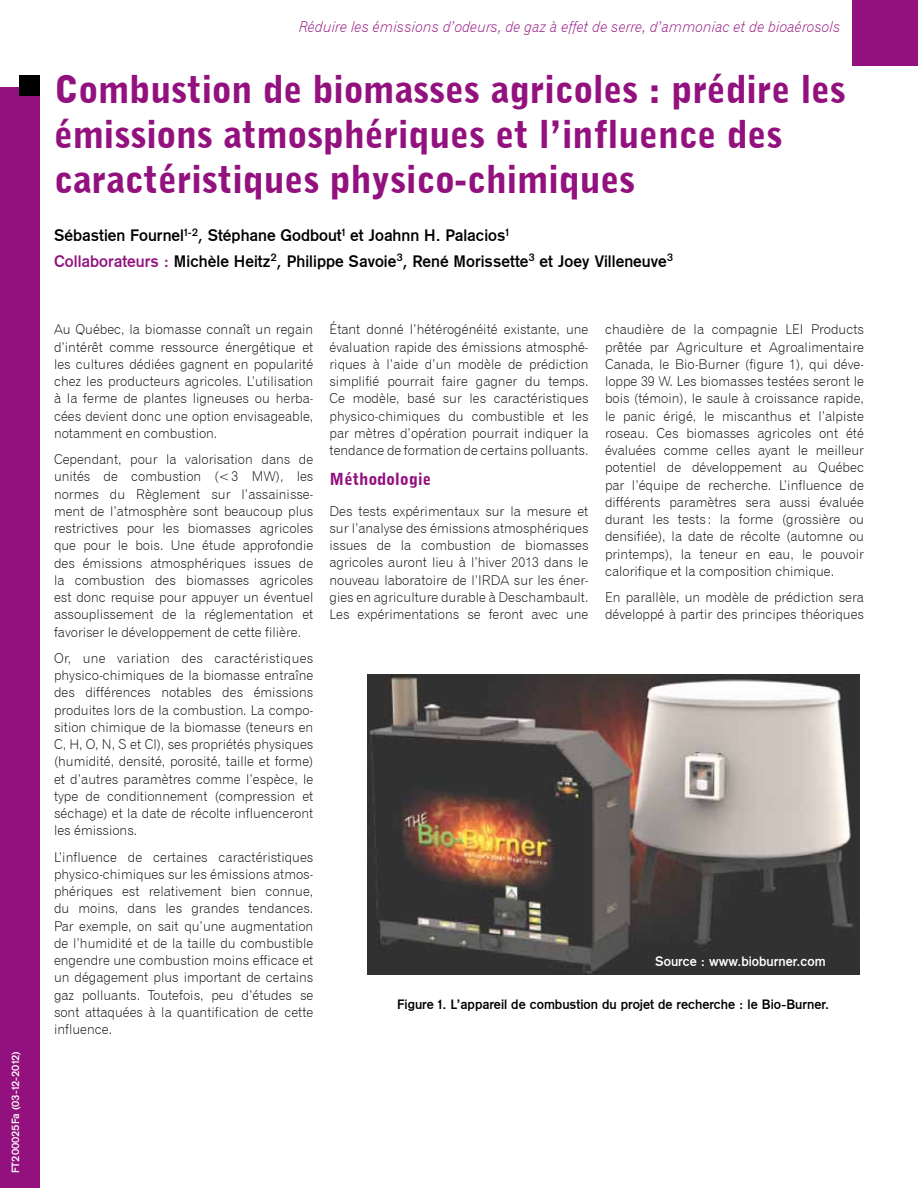
<style>
.page{position:relative;width:918px;height:1188px;background:#fff}
.page>*{position:absolute;margin:0;border:0;box-sizing:border-box;transform-origin:0 0}
.t1{font:900 37.5px/45px "Bell Gothic BT";color:#93117e}
.t2{font:16.5px/25.5px "Gothic 725 BT Bold A";color:#000}
.t3{font:900 16.5px "Bell Gothic BT";letter-spacing:.01em;color:#93117e}
.t4{font:15px "Gothic 720 BT Light Italic B";color:#93117e}
.t5{font:13.5px/17.2px "Gothic 720 BT Light B";color:#000;text-align:justify}
.t6{font:13.5px "Gothic 725 BT Bold A";color:#000}
.t7{font:13.5px "Gothic 725 BT Bold A";color:#fff}
.t8{font:10.5px "Gothic 725 BT Bold A";color:#fff}
.s1{color:#93117e}
</style>
<div class="page">
<div style="left:853px;top:0;width:65px;height:65px;background:#93117e"></div>
<div style="left:0;top:87px;width:40px;height:1101px;background:#93117e"></div>
<div style="left:20px;top:76px;width:20px;height:20px;background:#000"></div>
<img style="left:368px;top:675px;width:492px;height:300px">
<p class="t8" style="left:10px;top:1173px;width:124px;rotate:-90deg">FT200025Fa (03-12-2012)</p>
<p class="t4" style="left:299px;top:18px;width:543px">Réduire les émissions d’odeurs, de gaz à effet de serre, d’ammoniac et de bioaérosols</p>
<h1 class="t1" style="left:54px;top:67px;width:793px">Combustion de biomasses agricoles : prédire les émissions atmosphériques et l’influence des caractéristiques physico-chimiques</h1>
<p class="t2" style="left:54px;top:223px;width:621px">Sébastien Fournel<sup>1-2</sup>, Stéphane Godbout<sup>1</sup> et Joahnn H. Palacios<sup>1<br></sup><span class="s1">Collaborateurs :</span> Michèle Heitz<sup>2</sup>, Philippe Savoie<sup>3</sup>, René Morissette<sup>3</sup> et Joey Villeneuve<sup>3</sup></p>
<p class="t5" style="left:54px;top:321px;width:261px">Au Québec, la biomasse connaît un regain d’intérêt comme ressource énergétique et les cultures dédiées gagnent en popularité chez les producteurs agricoles. L’utilisation à la ferme de plantes ligneuses ou herba&shy;cées devient donc une option envisageable, notamment en combustion.</p>
<p class="t5" style="left:54px;top:450px;width:261px">Cependant, pour la valorisation dans de unités de combustion (&lt;3 MW), les normes du Règlement sur l’assainisse&shy;ment de l’atmosphère sont beaucoup plus restrictives pour les biomasses agricoles que pour le bois. Une étude approfondie des émissions atmosphériques issues de la combustion des biomasses agricoles est donc requise pour appuyer un éventuel assouplissement de la réglementation et favoriser le développement de cette filière.</p>
<p class="t5" style="left:54px;top:649px;width:261px">Or, une variation des caractéristiques physico-chimiques de la biomasse entraîne des différences notables des émissions produites lors de la combustion. La compo&shy;sition chimique de la biomasse (teneurs en C, H, O, N, S et Cl), ses propriétés physiques (humidité, densité, porosité, taille et forme) et d’autres paramètres comme l’espèce, le type de conditionnement (compression et séchage) et la date de récolte influenceront les émissions.</p>
<p class="t5" style="left:54px;top:848px;width:261px">L’influence de certaines caractéristiques physico-chimiques sur les émissions atmos&shy;phériques est relativement bien connue, du moins, dans les grandes tendances.<br>Par exemple, on sait qu’une augmentation de l’humidité et de la taille du combustible engendre une combustion moins efficace et un dégagement plus important de certains gaz polluants. Toutefois, peu d’études se sont attaquées à la quantification de cette influence.</p>
<p class="t5" style="left:330px;top:321px;width:260px">Étant donné l’hétérogénéité existante, une évaluation rapide des émissions atmosphé&shy;riques à l’aide d’un modèle de prédiction simplifié pourrait faire gagner du temps.<br>Ce modèle, basé sur les caractéristiques physico-chimiques du combustible et les par mètres d’opération pourrait indiquer la tendance de formation de certains polluants.</p>
<p class="t3" style="left:330px;top:469px;width:103px">Méthodologie</p>
<p class="t5" style="left:330px;top:502px;width:261px">Des tests expérimentaux sur la mesure et sur l’analyse des émissions atmosphériques issues de la combustion de biomasses agricoles auront lieu à l’hiver 2013 dans le nouveau laboratoire de l’IRDA sur les éner&shy;gies en agriculture durable à Deschambault.<br>Les expérimentations se feront avec une</p>
<p class="t5" style="left:605px;top:321px;width:260px">chaudière de la compagnie LEI Products prêtée par Agriculture et Agroalimentaire Canada, le Bio-Burner (figure 1), qui déve&shy;loppe 39 W. Les biomasses testées seront le bois (témoin), le saule à croissance rapide, le panic érigé, le miscanthus et l’alpiste roseau. Ces biomasses agricoles ont été évaluées comme celles ayant le meilleur potentiel de développement au Québec par l’équipe de recherche. L’influence de différents paramètres sera aussi évaluée durant les tests : la forme (grossière ou densifiée), la date de récolte (automne ou printemps), la teneur en eau, le pouvoir calorifique et la composition chimique.</p>
<p class="t5" style="left:605px;top:589px;width:260px">En parallèle, un modèle de prédiction sera développé à partir des principes théoriques</p>
<p class="t7" style="left:655px;top:954px;width:172px">Source : www.bioburner.com</p>
<p class="t6" style="left:397px;top:997px;width:434px">Figure 1. L’appareil de combustion du projet de recherche : le Bio-Burner.</p>
</div>
